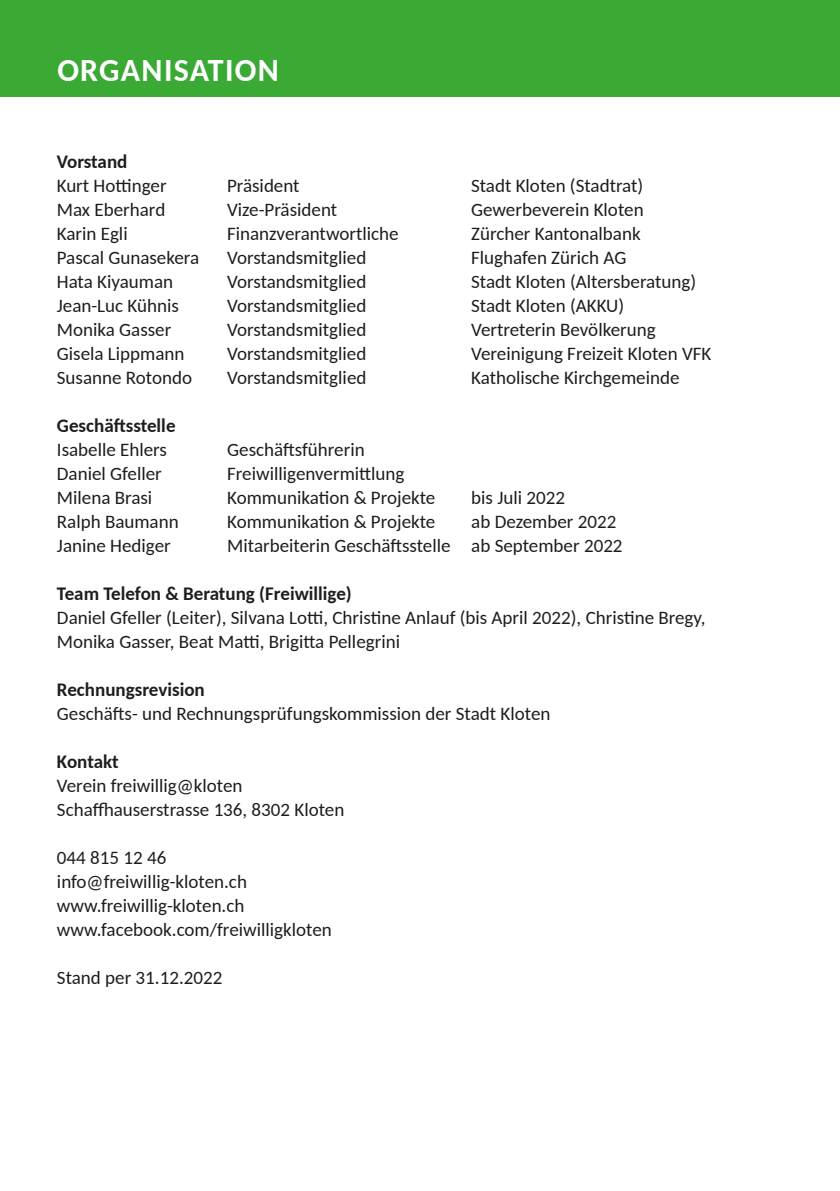
<style>
.page{position:relative;width:840px;height:1191px;background:#fff}
.page>*{position:absolute;margin:0;border:0;box-sizing:border-box;transform-origin:0 0}
.t1{font:700 32px "Carlito";letter-spacing:.04em;color:#fff}
.t2{font:19px/24px "Carlito";color:#1d1d1b}
.t3{font:700 19px "Carlito";color:#1d1d1b}
</style>
<div class="page">
<div style="left:0;top:0;width:839px;height:96px;background:#3aaa35"></div>
<h1 class="t1" style="left:57px;top:48px;width:223px">ORGANISATION</h1>
<p class="t3" style="left:57px;top:149px;width:72px">Vorstand</p>
<p class="t2" style="left:57px;top:173px;width:111px">Kurt Hottinger</p>
<p class="t2" style="left:227px;top:173px;width:74px">Präsident</p>
<p class="t2" style="left:471px;top:173px;width:174px">Stadt Kloten (Stadtrat)</p>
<p class="t2" style="left:57px;top:197px;width:110px">Max Eberhard</p>
<p class="t2" style="left:227px;top:197px;width:112px">Vize-Präsident</p>
<p class="t2" style="left:471px;top:197px;width:174px">Gewerbeverein Kloten</p>
<p class="t2" style="left:57px;top:221px;width:72px">Karin Egli</p>
<p class="t2" style="left:227px;top:221px;width:173px">Finanzverantwortliche</p>
<p class="t2" style="left:471px;top:221px;width:171px">Zürcher Kantonalbank</p>
<p class="t2" style="left:57px;top:245px;width:144px">Pascal Gunasekera</p>
<p class="t2" style="left:227px;top:245px;width:141px">Vorstandsmitglied</p>
<p class="t2" style="left:471px;top:245px;width:157px">Flughafen Zürich AG</p>
<p class="t2" style="left:57px;top:269px;width:118px">Hata Kiyauman</p>
<p class="t2" style="left:227px;top:269px;width:141px">Vorstandsmitglied</p>
<p class="t2" style="left:471px;top:269px;width:226px">Stadt Kloten (Altersberatung)</p>
<p class="t2" style="left:57px;top:293px;width:123px">Jean-Luc Kühnis</p>
<p class="t2" style="left:227px;top:293px;width:141px">Vorstandsmitglied</p>
<p class="t2" style="left:471px;top:293px;width:154px">Stadt Kloten (AKKU)</p>
<p class="t2" style="left:57px;top:317px;width:116px">Monika Gasser</p>
<p class="t2" style="left:227px;top:317px;width:141px">Vorstandsmitglied</p>
<p class="t2" style="left:471px;top:317px;width:186px">Vertreterin Bevölkerung</p>
<p class="t2" style="left:57px;top:341px;width:129px">Gisela Lippmann</p>
<p class="t2" style="left:227px;top:341px;width:141px">Vorstandsmitglied</p>
<p class="t2" style="left:471px;top:341px;width:241px">Vereinigung Freizeit Kloten VFK</p>
<p class="t2" style="left:57px;top:365px;width:137px">Susanne Rotondo</p>
<p class="t2" style="left:227px;top:365px;width:141px">Vorstandsmitglied</p>
<p class="t2" style="left:471px;top:365px;width:210px">Katholische Kirchgemeinde</p>
<p class="t3" style="left:57px;top:413px;width:120px">Geschäftsstelle</p>
<p class="t2" style="left:57px;top:437px;width:112px">Isabelle Ehlers</p>
<p class="t2" style="left:227px;top:437px;width:139px">Geschäftsführerin</p>
<p class="t2" style="left:57px;top:461px;width:106px">Daniel Gfeller</p>
<p class="t2" style="left:227px;top:461px;width:179px">Freiwilligenvermittlung</p>
<p class="t2" style="left:57px;top:485px;width:97px">Milena Brasi</p>
<p class="t2" style="left:227px;top:485px;width:209px">Kommunikation &amp; Projekte</p>
<p class="t2" style="left:471px;top:485px;width:95px">bis Juli 2022</p>
<p class="t2" style="left:57px;top:509px;width:123px">Ralph Baumann</p>
<p class="t2" style="left:227px;top:509px;width:209px">Kommunikation &amp; Projekte</p>
<p class="t2" style="left:471px;top:509px;width:146px">ab Dezember 2022</p>
<p class="t2" style="left:57px;top:533px;width:115px">Janine Hediger</p>
<p class="t2" style="left:227px;top:533px;width:396px">Mitarbeiterin Geschäftsstelle ab September 2022</p>
<p class="t3" style="left:57px;top:581px;width:296px">Team Telefon &amp; Beratung (Freiwillige)</p>
<p class="t2" style="left:57px;top:605px;width:649px">Daniel Gfeller (Leiter), Silvana Lotti, Christine Anlauf (bis April 2022), Christine Bregy,<br>Monika Gasser, Beat Matti, Brigitta Pellegrini</p>
<p class="t3" style="left:57px;top:677px;width:149px">Rechnungsrevision</p>
<p class="t2" style="left:57px;top:701px;width:494px">Geschäfts- und Rechnungsprüfungskommission der Stadt Kloten</p>
<p class="t3" style="left:57px;top:749px;width:63px">Kontakt</p>
<p class="t2" style="left:57px;top:773px;width:289px">Verein freiwillig@kloten<br>Schaffhauserstrasse 136, 8302 Kloten</p>
<p class="t2" style="left:57px;top:845px;width:276px">044 815 12 46 info@freiwillig-kloten.ch www.freiwillig-kloten.ch www.facebook.com/freiwilligkloten</p>
<p class="t2" style="left:57px;top:965px;width:167px">Stand per 31.12.2022</p>
</div>
